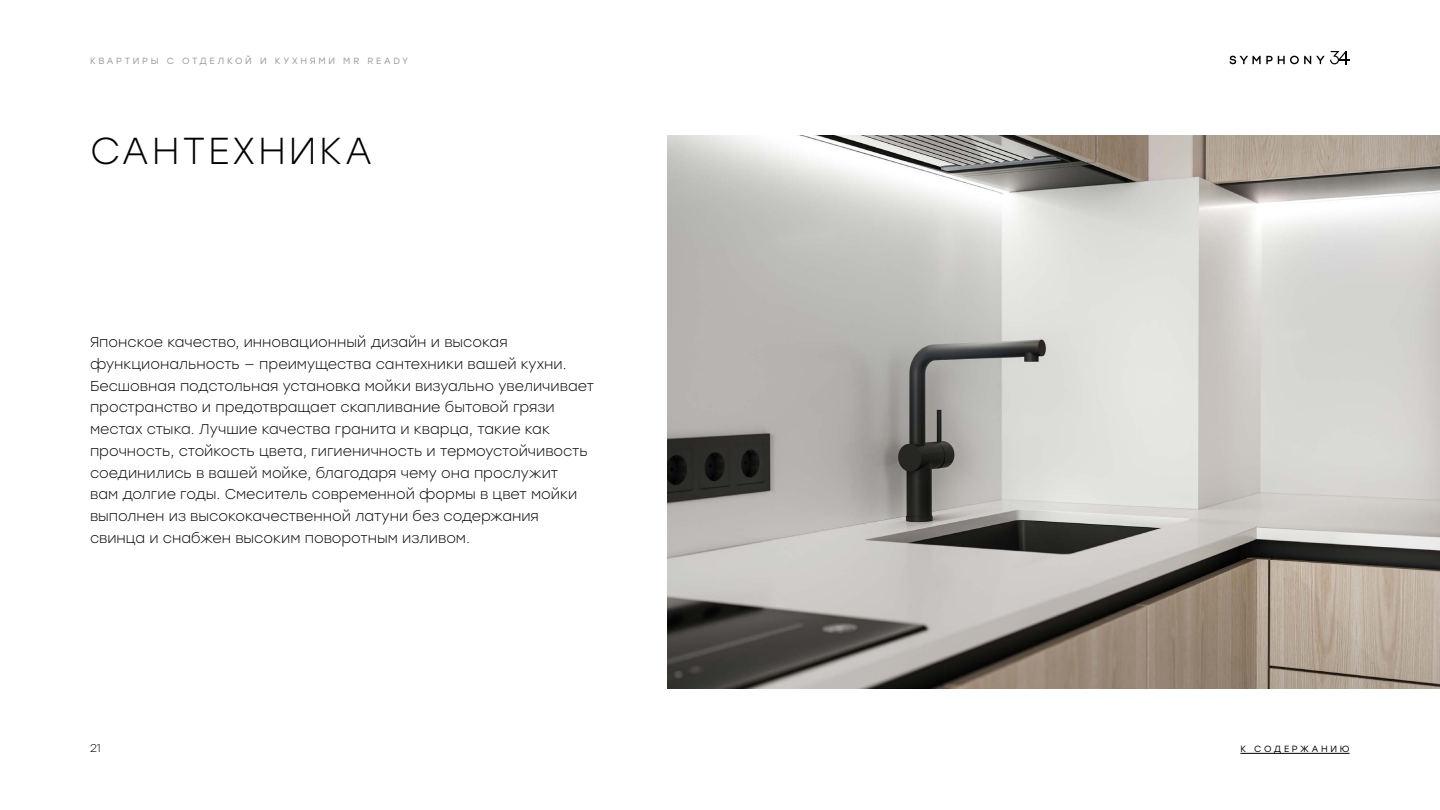
<style>
.page{position:relative;width:1440px;height:810px;background:#fff}
.page>*{position:absolute;margin:0;border:0;box-sizing:border-box;transform-origin:0 0}
.t1{font:300 37.5px "Stolzl";letter-spacing:.075em;color:#000}
.t2{font:300 14.25px/21.8px "Stolzl";color:#000}
.t3{font:300 11.25px "Stolzl";color:#000}
.t4{font:9px "Stolzl";letter-spacing:.3em;color:#999}
.t5{font:9px "Stolzl";letter-spacing:.3em;color:#000}
</style>
<div class="page">
<img style="left:668px;top:135px;width:772px;height:553px">
<svg style="left:1230px;top:51px;width:120px;height:13px"></svg>
<hr style="left:1240px;top:753px;width:110px;height:1px;background:#000">
<p class="t4" style="left:90px;top:55px;width:320px">КВАРТИРЫ С ОТДЕЛКОЙ И КУХНЯМИ MR READY</p>
<h1 class="t1" style="left:90px;top:125px;width:284px">САНТЕХНИКА</h1>
<p class="t2" style="left:90px;top:331px;width:506px">Японское качество, инновационный дизайн и высокая функциональность — преимущества сантехники вашей кухни.<br>Бесшовная подстольная установка мойки визуально увеличивает пространство и предотвращает скапливание бытовой грязи местах стыка. Лучшие качества гранита и кварца, такие как прочность, стойкость цвета, гигиеничность и термоустойчивость соединились в вашей мойке, благодаря чему она прослужит<br>вам долгие годы. Смеситель современной формы в цвет мойки выполнен из высококачественной латуни без содержания свинца и снабжен высоким поворотным изливом.</p>
<p class="t3" style="left:90px;top:740px;width:12px">21</p>
<p class="t5" style="left:1240px;top:743px;width:111px">К СОДЕРЖАНИЮ</p>
</div>
